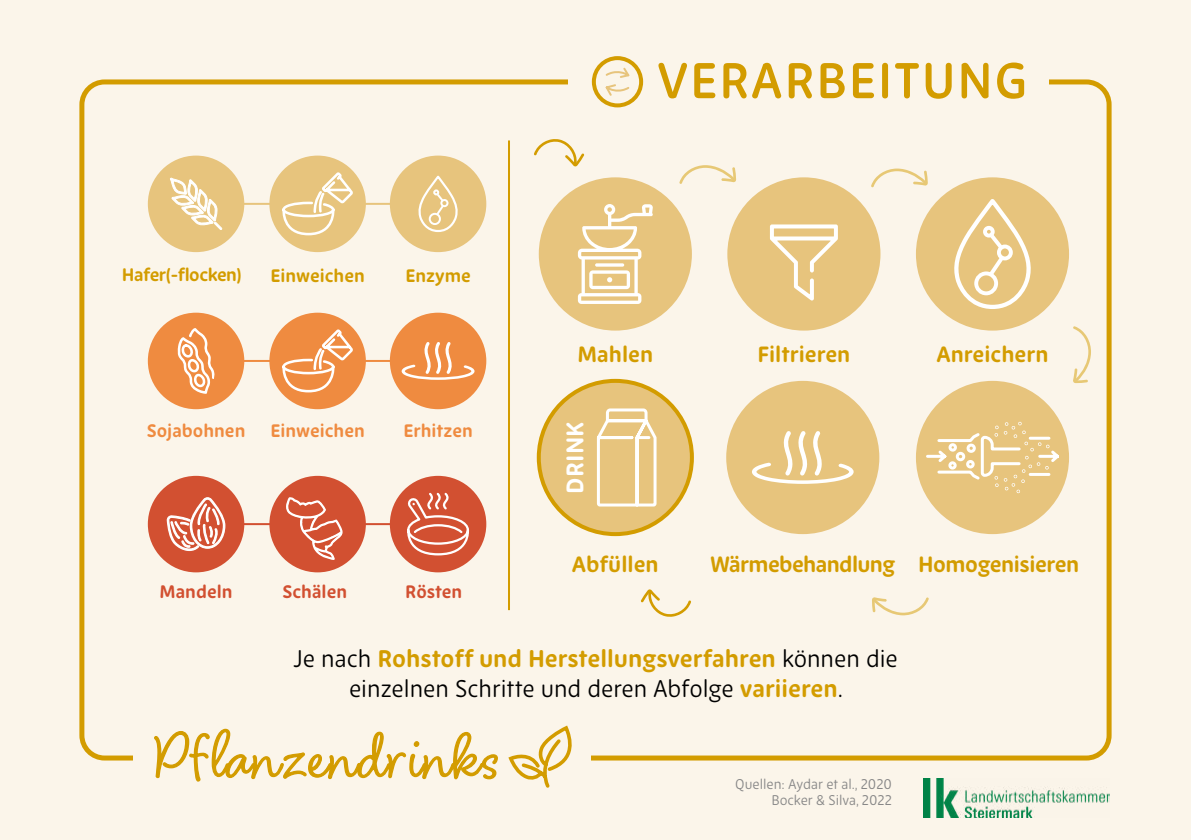
<style>
.page{position:relative;width:1191px;height:840px;background:#fff}
.page>*{position:absolute;margin:0;border:0;box-sizing:border-box;transform-origin:0 0}
.t1{font:600 50px "New Zen";letter-spacing:.03em;color:#d39c00}
.t2{font:24px/30px "New Zen";color:#000;text-align:center}
.t3{font:700 24px "New Zen";letter-spacing:.01em;color:#fff}
.t4{font:700 22px "New Zen";letter-spacing:-.015em;color:#d39c00}
.t5{font:700 18px "New Zen";color:#ef8b40}
.t6{font:700 18px "New Zen";color:#d25031}
.t7{font:700 18px "New Zen";color:#d39c00}
.t8{font:700 18px "New Zen";letter-spacing:-.025em;color:#d39c00}
.t9{font:14px/16px "New Zen";color:#878787;text-align:right}
.s1{font-weight:700;color:#d39c00}
</style>
<div class="page">
<div style="left:0;top:0;width:1191px;height:839px;background:#fbf5ea"></div>
<div style="left:79px;top:79px;width:1032px;height:681px;border:5px solid #d39c00;border-radius:23px"></div>
<img style="left:923px;top:778px;width:186px;height:38px">
<hr style="left:194px;top:203px;width:241px;height:2px;background:#e7c47d">
<hr style="left:194px;top:360px;width:241px;height:2px;background:#ef8b40">
<hr style="left:194px;top:523px;width:241px;height:2px;background:#d25031">
<div style="left:148px;top:155px;width:96px;height:97px;background:#e7c47d;border-radius:50%"></div>
<div style="left:269px;top:155px;width:97px;height:97px;background:#e7c47d;border-radius:50%"></div>
<div style="left:390px;top:155px;width:96px;height:97px;background:#e7c47d;border-radius:50%"></div>
<div style="left:148px;top:312px;width:96px;height:97px;background:#ef8b40;border-radius:50%"></div>
<div style="left:269px;top:312px;width:97px;height:97px;background:#ef8b40;border-radius:50%"></div>
<div style="left:390px;top:312px;width:96px;height:97px;background:#ef8b40;border-radius:50%"></div>
<div style="left:148px;top:475px;width:96px;height:97px;background:#d25031;border-radius:50%"></div>
<div style="left:269px;top:475px;width:97px;height:97px;background:#d25031;border-radius:50%"></div>
<div style="left:390px;top:475px;width:96px;height:97px;background:#d25031;border-radius:50%"></div>
<div style="left:133px;top:734px;width:458px;height:60px;background:#fbf5ea"></div>
<svg style="left:154px;top:728px;width:344px;height:54px"></svg>
<svg style="left:508px;top:725px;width:64px;height:63px"></svg>
<div style="left:568px;top:45px;width:481px;height:71px;background:#fbf5ea"></div>
<div style="left:592px;top:56px;width:51px;height:51px;border:4px solid #d39c00;border-radius:50%"></div>
<svg style="left:605px;top:67px;width:25px;height:29px"></svg>
<div style="left:916px;top:380px;width:153px;height:154px;background:#e7c47d;border-radius:50%"></div>
<svg style="left:401px;top:342px;width:73px;height:37px"></svg>
<div style="left:539px;top:177px;width:153px;height:153px;background:#e7c47d;border-radius:50%"></div>
<svg style="left:924px;top:420px;width:137px;height:74px"></svg>
<div style="left:727px;top:177px;width:153px;height:153px;background:#e7c47d;border-radius:50%"></div>
<div style="left:916px;top:177px;width:153px;height:153px;background:#e7c47d;border-radius:50%"></div>
<div style="left:726px;top:380px;width:153px;height:154px;background:#e7c47d;border-radius:50%"></div>
<div style="left:539px;top:380px;width:153px;height:154px;background:#e7c47d;border-radius:50%"></div>
<div style="left:537px;top:378px;width:157px;height:158px;border:4px solid #d39c00;border-radius:50%"></div>
<svg style="left:170px;top:177px;width:52px;height:53px"></svg>
<svg style="left:176px;top:328px;width:39px;height:79px"></svg>
<svg style="left:166px;top:497px;width:60px;height:54px"></svg>
<svg style="left:403px;top:490px;width:66px;height:66px"></svg>
<svg style="left:281px;top:327px;width:74px;height:66px"></svg>
<svg style="left:281px;top:170px;width:74px;height:66px"></svg>
<svg style="left:596px;top:408px;width:61px;height:99px"></svg>
<svg style="left:752px;top:431px;width:101px;height:52px"></svg>
<svg style="left:284px;top:497px;width:59px;height:68px"></svg>
<svg style="left:418px;top:177px;width:40px;height:55px"></svg>
<svg style="left:954px;top:201px;width:77px;height:108px"></svg>
<svg style="left:770px;top:224px;width:68px;height:76px"></svg>
<svg style="left:578px;top:204px;width:75px;height:100px"></svg>
<hr style="left:508px;top:140px;width:2px;height:469px;background:#d39c00">
<svg style="left:534px;top:139px;width:50px;height:27px"></svg>
<svg style="left:640px;top:589px;width:51px;height:27px"></svg>
<svg style="left:679px;top:165px;width:57px;height:19px"></svg>
<svg style="left:871px;top:168px;width:57px;height:19px"></svg>
<svg style="left:1073px;top:326px;width:18px;height:57px"></svg>
<svg style="left:872px;top:597px;width:56px;height:18px"></svg>
<p class="t8" style="left:122px;top:263px;width:121px">Hafer(-flocken)</p>
<p class="t7" style="left:270px;top:264px;width:96px">Einweichen</p>
<p class="t7" style="left:405px;top:264px;width:67px">Enzyme</p>
<p class="t5" style="left:147px;top:419px;width:100px">Sojabohnen</p>
<p class="t5" style="left:270px;top:419px;width:96px">Einweichen</p>
<p class="t5" style="left:403px;top:419px;width:71px">Erhitzen</p>
<p class="t6" style="left:160px;top:580px;width:74px">Mandeln</p>
<p class="t6" style="left:282px;top:580px;width:66px">Schälen</p>
<p class="t6" style="left:405px;top:580px;width:59px">Rösten</p>
<h1 class="t1" style="left:656px;top:51px;width:372px">VERARBEITUNG</h1>
<p class="t4" style="left:577px;top:341px;width:77px">Mahlen</p>
<p class="t4" style="left:757px;top:341px;width:95px">Filtrieren</p>
<p class="t4" style="left:936px;top:341px;width:114px">Anreichern</p>
<p class="t3" style="left:560px;top:493px;width:74px;rotate:-90deg">DRINK</p>
<p class="t4" style="left:572px;top:551px;width:88px">Abfüllen</p>
<p class="t4" style="left:710px;top:551px;width:370px">Wärmebehandlung Homogenisieren</p>
<p class="t2" style="left:293px;top:643px;width:606px">Je nach <span class="s1">Rohstoff und Herstellungsverfahren</span> können die einzelnen Schritte und deren Abfolge <span class="s1">variieren</span>.</p>
<p class="t9" style="left:735px;top:775px;width:158px">Quellen: Aydar et al., 2020<br>Bocker &amp; Silva, 2022</p>
</div>
